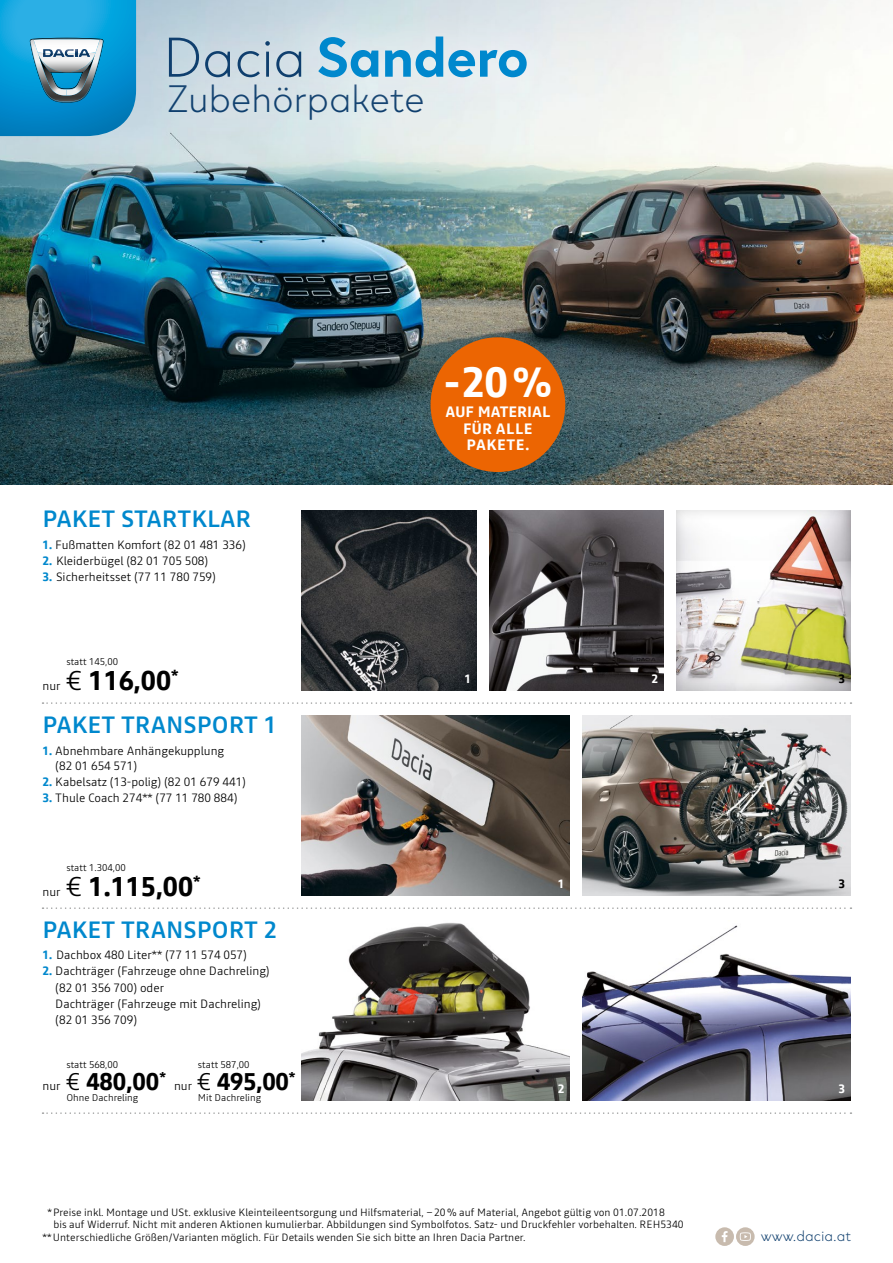
<style>
.page{position:relative;width:893px;height:1263px;background:#fff}
.page>*{position:absolute;margin:0;border:0;box-sizing:border-box;transform-origin:0 0}
.t1{font:700 57px "Dacia Spirit";letter-spacing:-.01em;color:#0088cd}
.t2{font:700 42px "Read";color:#fff}
.t3{font:300 39px "Dacia Spirit";letter-spacing:-.01em;color:#0f3f6e}
.t4{font:700 27px "Read";color:#000}
.t5{font:500 24px "Read";color:#0088cd}
.t6{font:700 24px "Read";letter-spacing:-.005em;color:#000}
.t7{font:700 15px/16.5px "Read";color:#fff;text-align:center}
.t8{font:300 15px "Dacia Spirit";color:#0f3f6e}
.t9{font:300 12px/16.2px "Read";color:#000}
.t10{font:700 12px "Read";color:#fff}
.t11{font:700 12px "Read";color:#000}
.t12{font:300 10.5px "Read";letter-spacing:.005em;color:#000}
.t13{font:300 9.75px "Read";color:#000}
.s1{font-weight:300;color:#0f3f6e}
.s2{font-weight:700;color:#0088cd}
.s3{font-weight:300}
.s4{font-weight:300;font-size:12px}
</style>
<div class="page">
<img style="left:489px;top:511px;width:174px;height:179px">
<img style="left:302px;top:511px;width:174px;height:179px">
<img style="left:0;top:0;width:893px;height:485px">
<div style="left:431px;top:337px;width:134px;height:135px;background:#ec6502;border-radius:50%"></div>
<div style="left:134px;top:49px;width:324px;height:103px;background:#fff;opacity:.75"></div>
<div style="left:130px;top:0;width:434px;height:115px;background:#fff;opacity:.75"></div>
<img style="left:583px;top:925px;width:267px;height:175px">
<img style="left:302px;top:922px;width:268px;height:178px">
<img style="left:302px;top:716px;width:268px;height:180px">
<div style="left:674px;top:509px;width:177px;height:182px;background:#000;opacity:.15"></div>
<svg style="left:43px;top:907px;width:808px;height:2px"></svg>
<svg style="left:43px;top:702px;width:808px;height:2px"></svg>
<svg style="left:43px;top:1112px;width:808px;height:2px"></svg>
<div style="left:715px;top:1227px;width:19px;height:19px;background:#c8bbae;border-radius:50%"></div>
<svg style="left:722px;top:1231px;width:6px;height:11px"></svg>
<div style="left:736px;top:1227px;width:19px;height:19px;background:#c8bbae;border-radius:50%"></div>
<svg style="left:740px;top:1232px;width:11px;height:9px"></svg>
<svg style="left:0;top:0;width:136px;height:136px;background:#299cce"></svg>
<img style="left:583px;top:716px;width:267px;height:180px">
<h1 class="t1" style="left:163px;top:24px;width:367px"><span class="s1">Dacia</span> Sandero</h1>
<h3 class="t3" style="left:167px;top:69px;width:259px">Zubehörpakete</h3>
<h3 class="t5" style="left:43px;top:502px;width:210px">PAKET STARTKLAR</h3>
<p class="t9" style="left:43px;top:536px;width:205px"><span class="s2">1.</span> Fußmatten Komfort (82 01 481 336)</p>
<p class="t9" style="left:43px;top:553px;width:167px"><span class="s2">2.</span> Kleiderbügel (82 01 705 508)</p>
<p class="t9" style="left:43px;top:569px;width:175px"><span class="s2">3.</span> Sicherheitsset (77 11 780 759)</p>
<p class="t13" style="left:66px;top:655px;width:53px">statt 145,00</p>
<h3 class="t4" style="left:66px;top:662px;width:114px"><span class="s3">€</span> 116,00<sup>*</sup></h3>
<h3 class="t5" style="left:43px;top:708px;width:236px">PAKET TRANSPORT 1</h3>
<p class="t9" style="left:55px;top:743px;width:170px;line-height:15px;text-indent:-13px"><span class="s2">1.</span> Abnehmbare Anhängekupplung (82 01 654 571)</p>
<p class="t9" style="left:43px;top:773px;width:205px"><span class="s2">2.</span> Kabelsatz (13-polig) (82 01 679 441)</p>
<p class="t9" style="left:43px;top:790px;width:197px"><span class="s2">3.</span> Thule Coach 274** (77 11 780 884)</p>
<p class="t9" style="left:43px;top:678px;width:20px">nur</p>
<p class="t13" style="left:66px;top:860px;width:61px">statt 1.304,00</p>
<h3 class="t4" style="left:66px;top:867px;width:136px"><span class="s3">€</span> 1.115,00<sup>*</sup></h3>
<p class="t9" style="left:43px;top:883px;width:20px">nur</p>
<h3 class="t5" style="left:43px;top:912px;width:236px">PAKET TRANSPORT 2</h3>
<p class="t9" style="left:43px;top:947px;width:206px"><span class="s2">1.</span> Dachbox 480 Liter** (77 11 574 057)</p>
<p class="t9" style="left:55px;top:963px;width:216px;text-indent:-13px"><span class="s2">2.</span> Dachträger (Fahrzeuge ohne Dachreling) (82 01 356 700) oder<br>Dachträger (Fahrzeuge mit Dachreling) (82 01 356 709)</p>
<p class="t13" style="left:66px;top:1058px;width:53px">statt 568,00</p>
<h3 class="t6" style="left:43px;top:1064px;width:254px"><span class="s4">nur</span> <span class="s3">€</span> 480,00<sup>*</sup> <span class="s4">nur</span> <span class="s3">€</span> 495,00<sup>*</sup></h3>
<p class="t13" style="left:66px;top:1090px;width:73px">Ohne Dachreling</p>
<p class="t13" style="left:198px;top:1058px;width:53px">statt 587,00</p>
<p class="t13" style="left:198px;top:1090px;width:65px">Mit Dachreling</p>
<h2 class="t2" style="left:444px;top:353px;width:110px">-20%</h2>
<p class="t7" style="left:445px;top:404px;width:106px">AUF MATERIAL<br>FÜR ALLE<br>PAKETE.</p>
<p class="t10" style="left:464px;top:670px;width:8px">1</p>
<p class="t10" style="left:651px;top:670px;width:8px">2</p>
<p class="t11" style="left:839px;top:670px;width:8px">3</p>
<p class="t10" style="left:558px;top:876px;width:8px">1</p>
<p class="t11" style="left:839px;top:876px;width:8px">3</p>
<p class="t10" style="left:558px;top:1081px;width:8px">2</p>
<p class="t10" style="left:839px;top:1081px;width:8px">3</p>
<p class="t12" style="left:47px;top:1204px;width:619px">*Preise inkl. Montage und USt. exklusive Kleinteileentsorgung und Hilfsmaterial, –20% auf Material, Angebot gültig von 01.07.2018</p>
<p class="t12" style="left:53px;top:1217px;width:632px">bis auf Widerruf. Nicht mit anderen Aktionen kumulierbar. Abbildungen sind Symbolfotos. Satz- und Druckfehler vorbehalten. REH5340</p>
<p class="t12" style="left:43px;top:1230px;width:484px">**Unterschiedliche Größen/Varianten möglich. Für Details wenden Sie sich bitte an Ihren Dacia Partner.</p>
<p class="t8" style="left:761px;top:1224px;width:92px">www.dacia.at</p>
</div>
